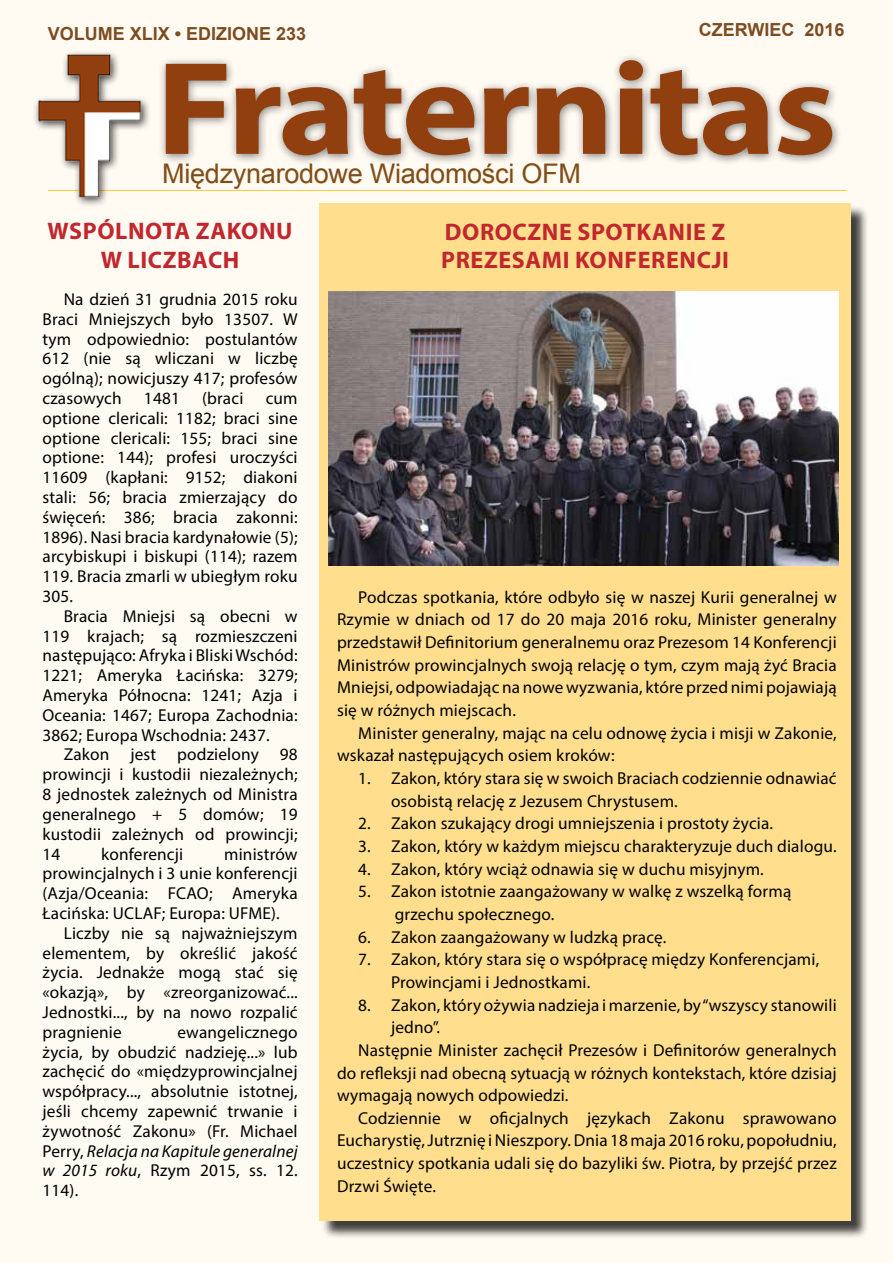
<style>
.page{position:relative;width:893px;height:1263px;background:#fffbf3}
.page>*{position:absolute;margin:0;border:0;box-sizing:border-box;transform-origin:0 0}
.t1{font:700 133.5px "Myriad Pro";letter-spacing:-.02em;color:#923f0f;scale:1.1 1}
.t2{font:27px "Arial";letter-spacing:-.01em;color:#7d4d1f}
.t3{font:700 24px/28.8px "Myriad Pro";letter-spacing:.025em;color:#c1272d;text-align:center}
.t4{font:700 18px "Arial";color:#7d4d1f}
.t5{font:17.25px/19.8px "Myriad Pro";letter-spacing:.01em;color:#000;text-align:justify}
.s1{font-style:italic}
</style>
<div class="page">
<div style="left:165px;top:164px;width:415px;height:25px;background:#ffeebd;opacity:.89"></div>
<div style="left:158px;top:53px;width:684px;height:113px;background:#000;opacity:.5"></div>
<hr style="left:48px;top:190px;width:798px;height:1px;background:#ffc841">
<div style="left:32px;top:50px;width:119px;height:158px;background:#000;opacity:.75"></div>
<img style="left:32px;top:50px;width:115px;height:152px">
<div style="left:321px;top:205px;width:548px;height:1034px;background:#000;opacity:.75"></div>
<div style="left:319px;top:203px;width:531px;height:1017px;background:#ffde8d"></div>
<img style="left:328px;top:292px;width:511px;height:274px">
<p class="t4" style="left:48px;top:22px;width:260px">VOLUME XLIX • EDIZIONE 233</p>
<p class="t4" style="left:699px;top:18px;width:147px">CZERWIEC 2016</p>
<h1 class="t1" style="left:156px;top:22px;width:620px">Fraternitas</h1>
<h2 class="t2" style="left:162px;top:156px;width:420px">Międzynarodowe Wiadomości OFM</h2>
<h3 class="t3" style="left:48px;top:216px;width:246px">WSPÓLNOTA ZAKONU<br>W LICZBACH</h3>
<p class="t5" style="left:43px;top:289px;width:257px;text-indent:21px">Na dzień 31 grudnia 2015 roku Braci Mniejszych było 13507. W tym odpowiednio: postulantów 612 (nie są wliczani w liczbę ogólną); nowicjuszy 417; profesów czasowych</p>
<p class="t5" style="left:144px;top:388px;width:37px">1481</p>
<p class="t5" style="left:202px;top:388px;width:43px">(braci</p>
<p class="t5" style="left:43px;top:388px;width:257px;text-indent:223px">cum optione clericali: 1182; braci sine optione clericali: 155; braci sine optione: 144); profesi uroczyści 11609 (kapłani: 9152; diakoni stali: 56; bracia zmierzający do święceń: 386; bracia zakonni:<br>1896). Nasi bracia kardynałowie (5); arcybiskupi i biskupi (114); razem 119. Bracia zmarli w ubiegłym roku 305.</p>
<p class="t5" style="left:43px;top:606px;width:257px;text-indent:21px">Bracia Mniejsi są obecni w 119 krajach; są rozmieszczeni następująco: Afryka i Bliski Wschód:<br>1221; Ameryka Łacińska: 3279; Ameryka Północna: 1241; Azja i Oceania: 1467; Europa Zachodnia:<br>3862; Europa Wschodnia: 2437.</p>
<p class="t5" style="left:43px;top:744px;width:257px;text-indent:21px">Zakon jest podzielony 98 prowincji i kustodii niezależnych; 8 jednostek zależnych od Ministra generalnego + 5 domów; 19 kustodii zależnych od prowincji; 14</p>
<p class="t5" style="left:101px;top:843px;width:83px">konferencji</p>
<p class="t5" style="left:43px;top:843px;width:257px;text-indent:182px">ministrów prowincjalnych i 3 unie konferencji (Azja/Oceania: FCAO; Ameryka Łacińska: UCLAF; Europa: UFME).</p>
<p class="t5" style="left:43px;top:923px;width:257px;text-indent:21px">Liczby nie są najważniejszym elementem, by określić jakość życia. Jednakże mogą stać się «okazją», by «zreorganizować...<br>Jednostki..., by na nowo rozpalić pragnienie</p>
<p class="t5" style="left:43px;top:1022px;width:257px;text-indent:135px">ewangelicznego życia, by obudzić nadzieję...» lub zachęcić do «międzyprowincjalnej współpracy..., absolutnie istotnej, jeśli chcemy zapewnić trwanie i żywotność Zakonu» (Fr. Michael Perry, <span class="s1">Relacja na Kapitule generalnej w 2015 roku</span>, Rzym 2015, ss. 12.<br>114).</p>
<h3 class="t3" style="left:441px;top:216px;width:289px;text-align:left">DOROCZNE SPOTKANIE Z<br>PREZESAMI KONFERENCJI</h3>
<p class="t5" style="left:337px;top:585px;width:501px;line-height:22.6px;text-indent:21px">Podczas spotkania, które odbyło się w naszej Kurii generalnej w Rzymie w dniach od 17 do 20 maja 2016 roku, Minister generalny przedstawił Definitorium generalnemu oraz Prezesom 14 Konferencji Ministrów prowincjalnych swoją relację o tym, czym mają żyć Bracia Mniejsi, odpowiadając na nowe wyzwania, które przed nimi pojawiają się w różnych miejscach.</p>
<p class="t5" style="left:337px;top:721px;width:501px;line-height:22.6px;text-indent:21px">Minister generalny, mając na celu odnowę życia i misji w Zakonie, wskazał następujących osiem kroków:</p>
<p class="t5" style="left:391px;top:767px;width:447px;line-height:22.6px;text-indent:-33px">1. Zakon, który stara się w swoich Braciach codziennie odnawiać osobistą relację z Jezusem Chrystusem.</p>
<p class="t5" style="left:358px;top:813px;width:416px">2. Zakon szukający drogi umniejszenia i prostoty życia.</p>
<p class="t5" style="left:358px;top:836px;width:480px">3. Zakon, który w każdym miejscu charakteryzuje duch dialogu.</p>
<p class="t5" style="left:358px;top:859px;width:407px">4. Zakon, który wciąż odnawia się w duchu misyjnym.</p>
<p class="t5" style="left:395px;top:880px;width:398px;line-height:22.6px;text-indent:-37px">5. Zakon istotnie zaangażowany w walkę z wszelką formą grzechu społecznego.</p>
<p class="t5" style="left:358px;top:927px;width:310px">6. Zakon zaangażowany w ludzką pracę.</p>
<p class="t5" style="left:391px;top:948px;width:430px;line-height:22.6px;text-indent:-33px">7. Zakon, który stara się o współpracę między Konferencjami,<br>Prowincjami i Jednostkami.</p>
<p class="t5" style="left:358px;top:994px;width:480px">8. Zakon, który ożywia nadzieja i marzenie, by “wszyscy stanowili</p>
<p class="t5" style="left:391px;top:1017px;width:51px">jedno”.</p>
<p class="t5" style="left:358px;top:1040px;width:480px">Następnie Minister zachęcił Prezesów i Definitorów generalnych</p>
<p class="t5" style="left:337px;top:1062px;width:501px">do refleksji nad obecną sytuacją w różnych kontekstach, które dzisiaj</p>
<p class="t5" style="left:337px;top:1085px;width:233px">wymagają nowych odpowiedzi.</p>
<p class="t5" style="left:358px;top:1108px;width:480px">Codziennie w oficjalnych językach Zakonu sprawowano</p>
<p class="t5" style="left:337px;top:1130px;width:501px">Eucharystię, Jutrznię i Nieszpory. Dnia 18 maja 2016 roku, popołudniu,</p>
<p class="t5" style="left:337px;top:1153px;width:501px">uczestnicy spotkania udali się do bazyliki św. Piotra, by przejść przez</p>
<p class="t5" style="left:337px;top:1176px;width:100px">Drzwi Święte.</p>
</div>
